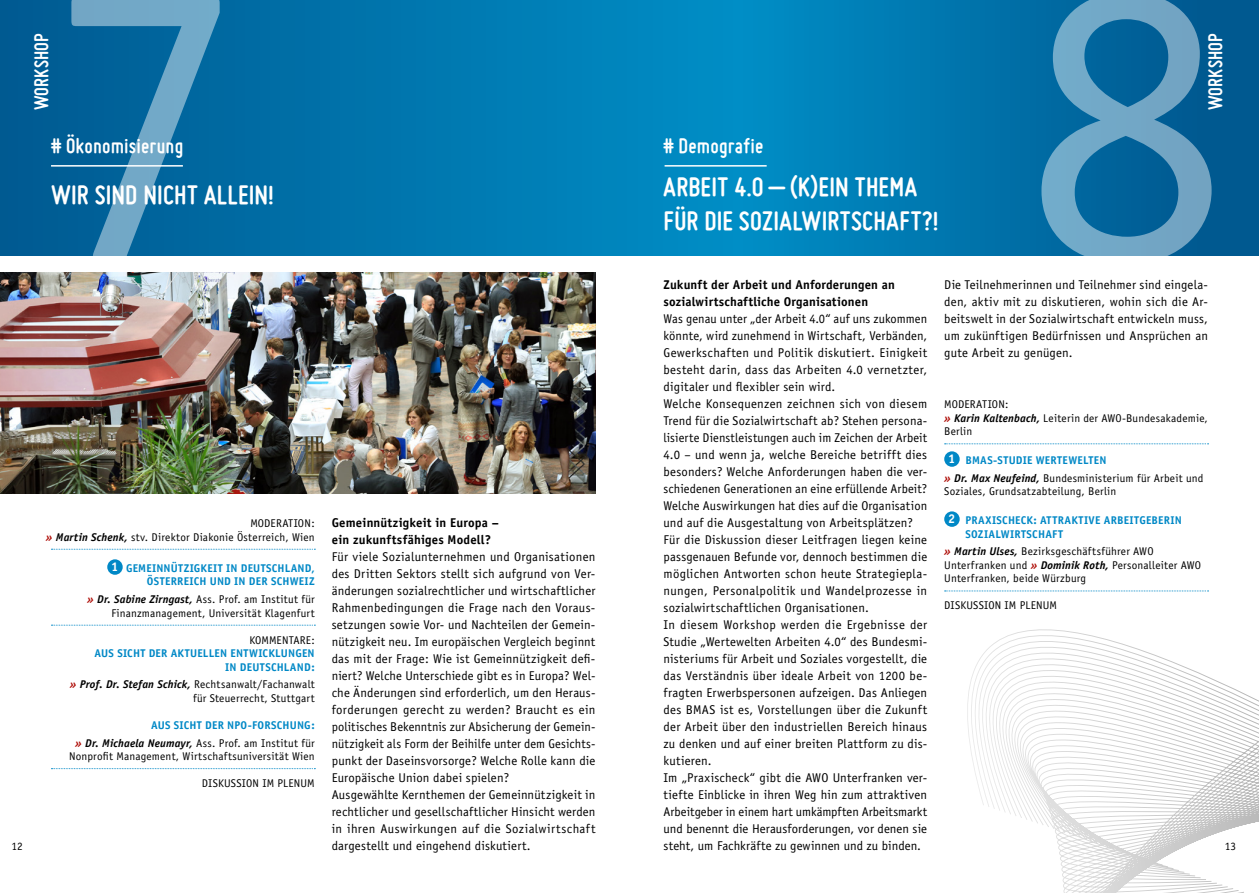
<style>
.page{position:relative;width:1259px;height:893px;background:#fff}
.page>*{position:absolute;margin:0;border:0;box-sizing:border-box;transform-origin:0 0}
.t1{font:405px "Officina Sans";color:#fff}
.t2{font:700 28.5px/34px "Miso";letter-spacing:.01em;color:#fff}
.t3{font:700 22.5px "Miso";letter-spacing:.01em;color:#fff}
.t4{font:700 21px "Miso";letter-spacing:.01em;color:#fff}
.t5{font:12.75px/17px "Officina Sans";letter-spacing:.015em;color:#000}
.t6{font:700 12.75px/17px "Officina Sans";letter-spacing:.01em;color:#000}
.t7{font:11.25px/13.5px "Officina Sans";letter-spacing:.02em;color:#000;text-align:right}
.t8{font:700 11.25px/13.5px "Officina Sans";letter-spacing:.015em;color:#0088c6;text-align:right}
.t9{font:11.25px "Officina Serif";color:#000}
.s1{font-weight:700;font-style:italic;color:#ae0b05}
.s2{font-weight:700;font-style:italic}
.s3{font-weight:700;font-size:12.75px;color:#fff}
.s4{font-weight:700;color:#0088c6}
.s5{font-size:12.75px;color:#fff}
.s6{font-style:italic;color:#ae0b05}
.s7{font-style:italic;color:#000}
.s8{font-weight:400;color:#000}
</style>
<div class="page">
<svg style="left:944px;top:443px;width:315px;height:450px"></svg>
<svg style="left:0;top:0;width:1259px;height:256px;background:#0072a9"></svg>
<svg style="left:51px;top:549px;width:264px;height:1px"></svg>
<div style="left:107px;top:559px;width:16px;height:16px;background:#0088c6;border-radius:50%"></div>
<svg style="left:51px;top:625px;width:264px;height:1px"></svg>
<svg style="left:51px;top:768px;width:264px;height:1px"></svg>
<svg style="left:944px;top:443px;width:264px;height:1px"></svg>
<div style="left:944px;top:451px;width:15px;height:16px;background:#0088c6;border-radius:50%"></div>
<div style="left:944px;top:511px;width:15px;height:16px;background:#0088c6;border-radius:50%"></div>
<svg style="left:944px;top:591px;width:264px;height:1px"></svg>
<img style="left:0;top:272px;width:595px;height:221px">
<hr style="left:51px;top:165px;width:132px;height:2px;background:#fff">
<hr style="left:664px;top:165px;width:102px;height:2px;background:#fff">
<h1 class="t1" style="left:44px;top:-116px;width:204px">7</h1>
<h1 class="t1" style="left:1025px;top:-116px;width:204px">8</h1>
<h3 class="t4" style="left:30px;top:110px;width:78px;rotate:-90deg">WORKSHOP</h3>
<h3 class="t4" style="left:1203px;top:110px;width:78px;rotate:-90deg">WORKSHOP</h3>
<h3 class="t3" style="left:51px;top:133px;width:134px"># Ökonomisierung</h3>
<h2 class="t2" style="left:51px;top:178px;width:224px">WIR SIND NICHT ALLEIN!</h2>
<h3 class="t3" style="left:663px;top:133px;width:101px"># Demografie</h3>
<h2 class="t2" style="left:663px;top:169px;width:276px">ARBEIT 4.0 – (K)EIN THEMA<br>FÜR DIE SOZIALWIRTSCHAFT?!</h2>
<p class="t6" style="left:663px;top:276px;width:233px">Zukunft der Arbeit und Anforderungen an sozialwirtschaftliche Organisationen</p>
<p class="t5" style="left:663px;top:310px;width:265px">Was genau unter „der Arbeit 4.0“ auf uns zukommen könnte, wird zunehmend in Wirtschaft, Verbänden, Gewerkschaften und Politik diskutiert. Einigkeit besteht darin, dass das Arbeiten 4.0 vernetzter, digitaler und flexibler sein wird.<br>Welche Konsequenzen zeichnen sich von diesem Trend für die Sozialwirtschaft ab? Stehen persona&shy;lisierte Dienstleistungen auch im Zeichen der Arbeit 4.0 – und wenn ja, welche Bereiche betrifft dies besonders? Welche Anforderungen haben die ver&shy;schiedenen Generationen an eine erfüllende Arbeit?<br>Welche Auswirkungen hat dies auf die Organisation und auf die Ausgestaltung von Arbeitsplätzen?<br>Für die Diskussion dieser Leitfragen liegen keine passgenauen Befunde vor, dennoch bestimmen die möglichen Antworten schon heute Strategiepla&shy;nungen, Personalpolitik und Wandelprozesse in sozialwirtschaftlichen Organisationen.<br>In diesem Workshop werden die Ergebnisse der Studie „Wertewelten Arbeiten 4.0“ des Bundesmi&shy;nisteriums für Arbeit und Soziales vorgestellt, die das Verständnis über ideale Arbeit von 1200 be&shy;fragten Erwerbspersonen aufzeigen. Das Anliegen des BMAS ist es, Vorstellungen über die Zukunft der Arbeit über den industriellen Bereich hinaus zu denken und auf einer breiten Plattform zu dis&shy;kutieren.<br>Im „Praxischeck“ gibt die AWO Unterfranken ver&shy;tiefte Einblicke in ihren Weg hin zum attraktiven Arbeitgeber in einem hart umkämpften Arbeitsmarkt und benennt die Herausforderungen, vor denen sie steht, um Fachkräfte zu gewinnen und zu binden.</p>
<p class="t5" style="left:944px;top:276px;width:265px;text-align:justify">Die Teilnehmerinnen und Teilnehmer sind eingela&shy;den, aktiv mit zu diskutieren, wohin sich die Ar&shy;beitswelt in der Sozialwirtschaft entwickeln muss, um zukünftigen Bedürfnissen und Ansprüchen an gute Arbeit zu genügen.</p>
<p class="t7" style="left:944px;top:398px;width:265px;text-align:left">MODERATION:<br><span class="s1">»</span> <span class="s2">Karin Kaltenbach,</span> Leiterin der AWO--Bundesakademie,<br>Berlin</p>
<p class="t7" style="left:944px;top:451px;width:261px;line-height:17.7px;text-align:left;text-indent:4px"><span class="s3">1</span> <span class="s4">BMAS-STUDIE WERTEWELTEN<br></span><span class="s1">»</span> <span class="s2">Dr. Max Neufeind,</span> Bundesministerium für Arbeit und</p>
<p class="t7" style="left:944px;top:485px;width:173px">Soziales, Grundsatzabteilung, Berlin</p>
<p class="t8" style="left:965px;top:513px;width:218px;text-align:left;text-indent:-17px"><span class="s5">2</span> PRAXISCHECK: ATTRAKTIVE ARBEITGEBERIN<br>SOZIALWIRTSCHAFT</p>
<p class="t7" style="left:944px;top:545px;width:258px;text-align:left"><span class="s1">»</span> <span class="s2">Martin Ulses,</span> Bezirksgeschäftsführer AWO<br>Unterfranken und <span class="s1">»</span> <span class="s2">Dominik Roth,</span> Personalleiter AWO<br>Unterfranken, beide Würzburg</p>
<p class="t7" style="left:944px;top:599px;width:114px">DISKUSSION IM PLENUM</p>
<p class="t6" style="left:332px;top:514px;width:169px">Gemeinnützigkeit in Europa – ein zukunftsfähiges Modell?</p>
<p class="t5" style="left:332px;top:548px;width:265px">Für viele Sozialunternehmen und Organisationen des Dritten Sektors stellt sich aufgrund von Ver&shy;änderungen sozialrechtlicher und wirtschaftlicher Rahmenbedingungen die Frage nach den Voraus&shy;setzungen sowie Vor- und Nachteilen der Gemein&shy;nützigkeit neu. Im europäischen Vergleich beginnt das mit der Frage: Wie ist Gemeinnützigkeit defi&shy;niert? Welche Unterschiede gibt es in Europa? Wel&shy;che Änderungen sind erforderlich, um den Heraus&shy;forderungen gerecht zu werden? Braucht es ein politisches Bekenntnis zur Absicherung der Gemein&shy;nützigkeit als Form der Beihilfe unter dem Gesichts&shy;punkt der Daseinsvorsorge? Welche Rolle kann die Europäische Union dabei spielen?<br>Ausgewählte Kernthemen der Gemeinnützigkeit in rechtlicher und gesellschaftlicher Hinsicht werden in ihren Auswirkungen auf die Sozialwirtschaft dargestellt und eingehend diskutiert.</p>
<p class="t7" style="left:46px;top:517px;width:270px">MODERATION:<br><span class="s1">»</span> <span class="s2">Martin Schenk,</span> stv. Direktor Diakonie Österreich, Wien</p>
<p class="t8" style="left:111px;top:561px;width:205px"><span class="s5">1</span> GEMEINNÜTZIGKEIT IN DEUTSCHLAND,<br>ÖSTERREICH UND IN DER SCHWEIZ</p>
<p class="t7" style="left:87px;top:592px;width:229px"><span class="s1">»</span> <span class="s2">Dr. Sabine Zirngast,</span> Ass. Prof. am Institut für<br>Finanzmanagement, Universität Klagenfurt</p>
<p class="t7" style="left:249px;top:633px;width:67px">KOMMENTARE:</p>
<p class="t8" style="left:95px;top:646px;width:222px">AUS SICHT DER AKTUELLEN ENTWICKLUNGEN<br>IN DEUTSCHLAND:</p>
<p class="t7" style="left:70px;top:678px;width:246px"><span class="s1">»</span> <span class="s2">Prof. Dr. Stefan Schick,</span> Rechtsanwalt/Fachanwalt für Steuerrecht, Stuttgart</p>
<p class="t8" style="left:75px;top:716px;width:241px;line-height:17.7px">AUS SICHT DER NPO-FORSCHUNG:<br><span class="s6">»</span> <span class="s7">Dr. Michaela Neumayr,</span> <span class="s8">Ass. Prof. am Institut für</span></p>
<p class="t7" style="left:69px;top:749px;width:247px">Nonprofit Management, Wirtschaftsuniversität Wien</p>
<p class="t7" style="left:202px;top:776px;width:114px">DISKUSSION IM PLENUM</p>
<p class="t9" style="left:12px;top:840px;width:13px">12</p>
<p class="t9" style="left:1224px;top:840px;width:13px">13</p>
</div>
